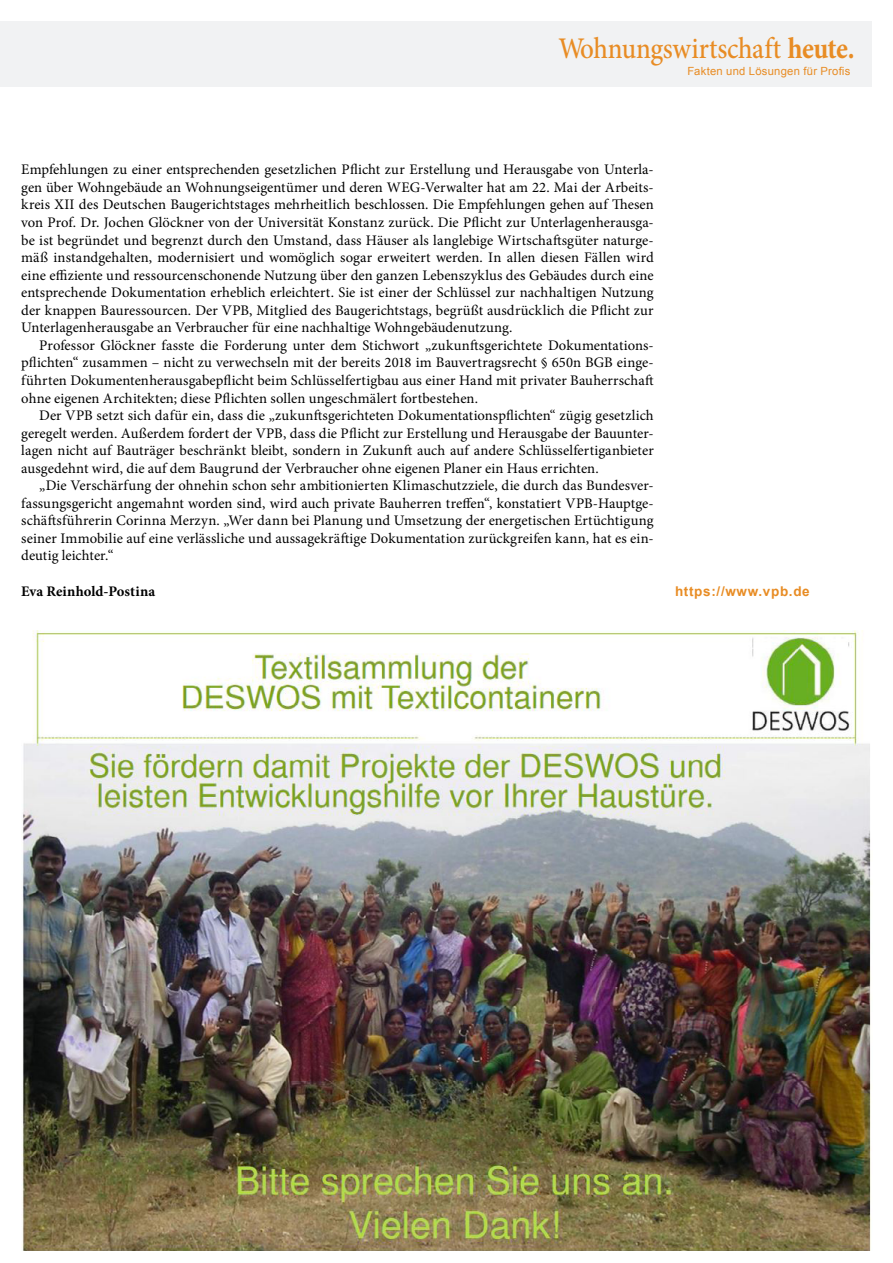
<style>
.page{position:relative;width:893px;height:1263px;background:#fff}
.page>*{position:absolute;margin:0;border:0;box-sizing:border-box;transform-origin:0 0}
.t1{font:500 30px "Minion Pro";letter-spacing:-.01em;color:#e88c24;scale:.9 1}
.Fliesstext{font:14.7px/17.5px "Minion Pro";color:#000;text-align:justify}
.Fließtext_erste_Zeil{font:14.7px/17.5px "Minion Pro";letter-spacing:.005em;color:#000;text-align:justify}
.AUTOR{font:700 14.7px "Minion Pro";color:#000}
.Bildunterschrift{font:700 13.5px "Arial";letter-spacing:.05em;color:#e88c24}
.t2{font:11.25px "Arial";letter-spacing:.025em;color:#e88c24}
.s1{font-weight:700}
</style>
<div class="page">
<div style="left:0;top:21px;width:872px;height:66px;background:#f1f2f3"></div>
<img style="left:21px;top:631px;width:850px;height:619px">
<h1 class="t1" style="left:558px;top:28px;width:331px">Wohnungswirtschaft <span class="s1">heute.</span></h1>
<p class="t2" style="left:687px;top:63px;width:165px">Fakten und Lösungen für Profis</p>
<p class="Fließtext_erste_Zeil" style="left:21px;top:161px;width:634px">Empfehlungen zu einer entsprechenden gesetzlichen Pflicht zur Erstellung und Herausgabe von Unterla&shy;gen über Wohngebäude an Wohnungseigentümer und deren WEG-Verwalter hat am 22. Mai der Arbeits&shy;kreis XII des Deutschen Baugerichtstages mehrheitlich beschlossen. Die Empfehlungen gehen auf Thesen von Prof. Dr. Jochen Glöckner von der Universität Konstanz zurück. Die Pflicht zur Unterlagenherausga&shy;be ist begründet und begrenzt durch den Umstand, dass Häuser als langlebige Wirtschaftsgüter naturge&shy;mäß instandgehalten, modernisiert und womöglich sogar erweitert werden. In allen diesen Fällen wird eine effiziente und ressourcenschonende Nutzung über den ganzen Lebenszyklus des Gebäudes durch eine entsprechende Dokumentation erheblich erleichtert. Sie ist einer der Schlüssel zur nachhaltigen Nutzung der knappen Bauressourcen. Der VPB, Mitglied des Baugerichtstags, begrüßt ausdrücklich die Pflicht zur Unterlagenherausgabe an Verbraucher für eine nachhaltige Wohngebäudenutzung.</p>
<p class="Fliesstext" style="left:21px;top:336px;width:634px;text-indent:18px">Professor Glöckner fasste die Forderung unter dem Stichwort „zukunftsgerichtete Dokumentations&shy;pflichten“ zusammen – nicht zu verwechseln mit der bereits 2018 im Bauvertragsrecht § 650n BGB einge&shy;führten Dokumentenherausgabepflicht beim Schlüsselfertigbau aus einer Hand mit privater Bauherrschaft ohne eigenen Architekten; diese Pflichten sollen ungeschmälert fortbestehen.</p>
<p class="Fliesstext" style="left:21px;top:407px;width:634px;text-indent:18px">Der VPB setzt sich dafür ein, dass die „zukunftsgerichteten Dokumentationspflichten“ zügig gesetzlich geregelt werden. Außerdem fordert der VPB, dass die Pflicht zur Erstellung und Herausgabe der Bauunter&shy;lagen nicht auf Bauträger beschränkt bleibt, sondern in Zukunft auch auf andere Schlüsselfertiganbieter ausgedehnt wird, die auf dem Baugrund der Verbraucher ohne eigenen Planer ein Haus errichten.</p>
<p class="Fliesstext" style="left:21px;top:477px;width:634px;text-indent:18px">„Die Verschärfung der ohnehin schon sehr ambitionierten Klimaschutzziele, die durch das Bundesver&shy;fassungsgericht angemahnt worden sind, wird auch private Bauherren treffen“, konstatiert VPB-Hauptge&shy;schäftsführerin Corinna Merzyn. „Wer dann bei Planung und Umsetzung der energetischen Ertüchtigung seiner Immobilie auf eine verlässliche und aussagekräftige Dokumentation zurückgreifen kann, hat es ein&shy;deutig leichter.“</p>
<p class="AUTOR" style="left:21px;top:580px;width:135px">Eva Reinhold-Postina</p>
<p class="Bildunterschrift" style="left:675px;top:582px;width:136px">https://www.vpb.de</p>
</div>
